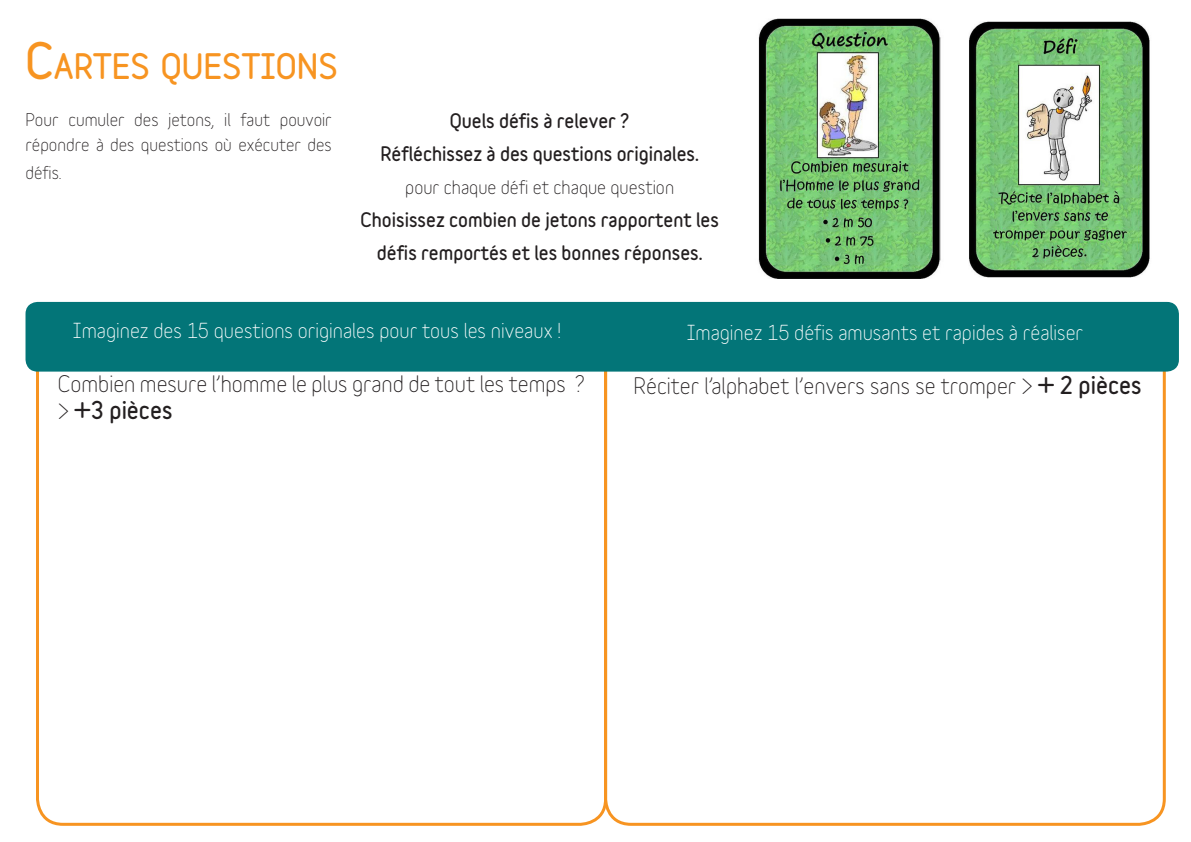
<style>
.page{position:relative;width:1191px;height:842px;background:#fff}
.page>*{position:absolute;margin:0;border:0;box-sizing:border-box;transform-origin:0 0}
.t1{font:900 31.5px "Variable";color:#f79421}
.t2{font:22px/26.4px "Variable";color:#231f20}
.t3{font:20px "Variable";color:#fff}
.t4{font:900 18px/33px "Variable";color:#231f20;text-align:center}
.t5{font:18px "Variable";color:#231f20}
.t6{font:17px/25px "Variable";color:#231f20}
.s1{font-size:45px}
.s2{font-weight:900}
</style>
<div class="page">
<div style="left:26px;top:302px;width:1153px;height:70px;background:#037578;border-radius:12px"></div>
<img style="left:969px;top:21px;width:181px;height:257px">
<img style="left:758px;top:19px;width:183px;height:259px">
<p class="t1" style="left:26px;top:42px;width:314px"><span class="s1">C</span>ARTES QUESTIONS</p>
<p class="t6" style="left:26px;top:106px;width:308px">Pour cumuler des jetons, il faut pouvoir répondre à des questions où exécuter des</p>
<p class="t6" style="left:26px;top:159px;width:38px">défis.</p>
<p class="t4" style="left:450px;top:104px;width:181px">Quels défis à relever ?</p>
<p class="t4" style="left:380px;top:137px;width:320px">Réfléchissez à des questions originales.</p>
<p class="t5" style="left:405px;top:173px;width:270px">pour chaque défi et chaque question</p>
<p class="t4" style="left:360px;top:203px;width:360px">Choisissez combien de jetons rapportent les défis remportés et les bonnes réponses.</p>
<p class="t3" style="left:73px;top:315px;width:489px">Imaginez des 15 questions originales pour tous les niveaux !</p>
<p class="t3" style="left:686px;top:317px;width:398px">Imaginez 15 défis amusants et rapides à réaliser</p>
<p class="t2" style="left:58px;top:369px;width:529px">Combien mesure l’homme le plus grand de tout les temps ? &gt; <span class="s2">+3 pièces</span></p>
<p class="t2" style="left:633px;top:370px;width:509px">Réciter l’alphabet l’envers sans se tromper &gt; <span class="s2">+ 2 pièces</span></p>
</div>
